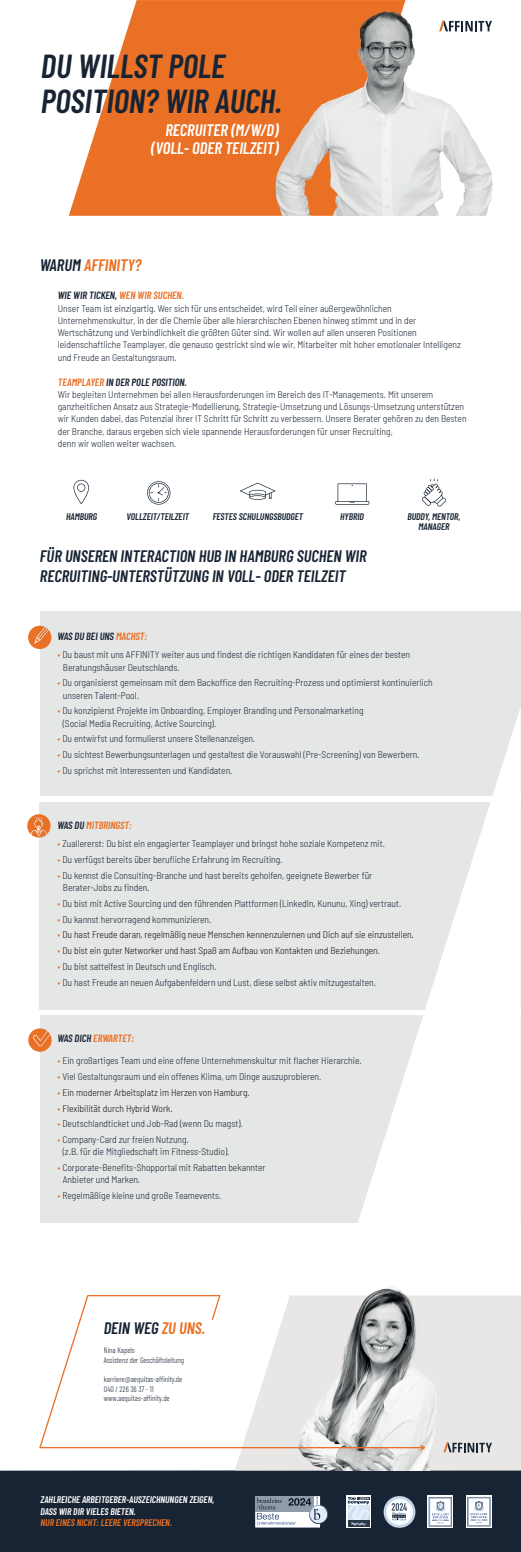
<style>
.page{position:relative;width:521px;height:1552px;background:#fff}
.page>*{position:absolute;margin:0;border:0;box-sizing:border-box;transform-origin:0 0}
.t1{font:italic 600 33.25px/35px "Barlow Condensed";color:#182433}
.t2{font:italic 600 16.62px/20.1px "Barlow Condensed";color:#182433}
.t3{font:italic 600 16.62px/18.4px "Barlow Condensed";color:#fff;text-align:right}
.t4{font:italic 600 16.62px "Barlow Condensed";color:#e97024}
.t5{font:italic 600 10.5px "Barlow Condensed";color:#182433}
.t6{font:italic 600 10.5px "Barlow Condensed";color:#e97024}
.t7{font:300 semi-condensed 9.62px/12.2px "Barlow";color:#182433}
.t8{font:300 semi-condensed 9.62px "Barlow";color:#101315}
.t9{font:italic 600 9.62px/9.6px "Barlow Condensed";color:#182433;text-align:center}
.t10{font:italic 600 9.62px/11.5px "Barlow Condensed";color:#fff}
.t11{font:italic 600 9.62px "Barlow Condensed";color:#e97024}
.t12{font:300 7.88px/9.6px "Barlow Condensed";color:#182433}
.s1{color:#182433}
.s2{color:#e97024}
</style>
<div class="page">
<div style="left:40px;top:611px;width:481px;height:184px;background:#e5e6e6"></div>
<div style="left:40px;top:1015px;width:481px;height:208px;background:#e5e6e6"></div>
<div style="left:40px;top:801px;width:481px;height:208px;background:#e5e6e6"></div>
<svg style="left:309px;top:708px;width:212px;height:515px"></svg>
<svg style="left:73px;top:480px;width:16px;height:24px"></svg>
<svg style="left:240px;top:483px;width:35px;height:17px"></svg>
<svg style="left:335px;top:483px;width:34px;height:21px"></svg>
<svg style="left:147px;top:481px;width:23px;height:23px"></svg>
<svg style="left:422px;top:478px;width:24px;height:28px"></svg>
<svg style="left:69px;top:0;width:195px;height:216px;fill:#e97024"></svg>
<img style="left:264px;top:0;width:229px;height:216px">
<svg style="left:28px;top:626px;width:23px;height:23px"></svg>
<svg style="left:27px;top:814px;width:24px;height:23px"></svg>
<svg style="left:28px;top:1028px;width:24px;height:23px"></svg>
<div style="left:0;top:1470px;width:521px;height:81px;background:#182433"></div>
<svg style="left:383px;top:1495px;width:32px;height:32px"></svg>
<svg style="left:346px;top:1495px;width:25px;height:32px"></svg>
<svg style="left:348px;top:1520px;width:21px;height:6px"></svg>
<svg style="left:352px;top:1521px;width:13px;height:4px"></svg>
<div style="left:348px;top:1505px;width:21px;height:14px;background:#dde9f8"></div>
<svg style="left:348px;top:1496px;width:21px;height:8px"></svg>
<div style="left:255px;top:1495px;width:66px;height:33px;background:linear-gradient(to right,#fff,#fff)"></div>
<div style="left:255px;top:1495px;width:59px;height:16px;background:#8f9baa"></div>
<svg style="left:320px;top:1505px;width:7px;height:2px"></svg>
<svg style="left:320px;top:1507px;width:8px;height:16px"></svg>
<svg style="left:257px;top:1496px;width:63px;height:28px"></svg>
<div style="left:466px;top:1495px;width:26px;height:32px;background:linear-gradient(to right,#8f9baa,#929ead)"></div>
<div style="left:468px;top:1497px;width:22px;height:28px;background:#fff;border:1px solid #ab9688"></div>
<svg style="left:470px;top:1501px;width:17px;height:22px"></svg>
<svg style="left:427px;top:1495px;width:26px;height:33px"></svg>
<div style="left:429px;top:1497px;width:22px;height:28px;background:#fff;border:1px solid #ab9688"></div>
<svg style="left:432px;top:1501px;width:17px;height:22px"></svg>
<div style="left:235px;top:1295px;width:286px;height:175px;background:#e8e7e6"></div>
<img style="left:280px;top:1287px;width:199px;height:183px">
<svg style="left:39px;top:1294px;width:386px;height:154px"></svg>
<svg style="left:419px;top:1443px;width:8px;height:8px"></svg>
<svg style="left:443px;top:1442px;width:49px;height:10px"></svg>
<h1 class="t1" style="left:41px;top:46px;width:243px">DU WILLST POLE<br>POSITION? WIR AUCH.</h1>
<h2 class="t3" style="left:151px;top:120px;width:129px">RECRUITER (M/W/D) (VOLL- ODER TEILZEIT)</h2>
<h2 class="t4" style="left:40px;top:253px;width:103px"><span class="s1">WARUM</span> AFFINITY?</h2>
<p class="t5" style="left:58px;top:288px;width:128px">WIE WIR TICKEN, <span class="s2">WEN WIR SUCHEN.</span></p>
<p class="t7" style="left:58px;top:301px;width:405px">Unser Team ist einzigartig. Wer sich für uns entscheidet, wird Teil einer außergewöhnlichen Unternehmenskultur, in der die Chemie über alle hierarchischen Ebenen hinweg stimmt und in der Wertschätzung und Verbindlichkeit die größten Güter sind. Wir wollen auf allen unseren Positionen leidenschaftliche Teamplayer, die genauso gestrickt sind wie wir, Mitarbeiter mit hoher emotionaler Intelligenz und Freude an Gestaltungsraum.</p>
<p class="t5" style="left:58px;top:374px;width:130px"><span class="s2">TEAMPLAYER</span> IN DER POLE POSITION.</p>
<p class="t7" style="left:58px;top:387px;width:410px">Wir begleiten Unternehmen bei allen Herausforderungen im Bereich des IT-Managements. Mit unserem ganzheitlichen Ansatz aus Strategie-Modellierung, Strategie-Umsetzung und Lösungs-Umsetzung unterstützen wir Kunden dabei, das Potenzial ihrer IT Schritt für Schritt zu verbessern. Unsere Berater gehören zu den Besten der Branche, daraus ergeben sich viele spannende Herausforderungen für unser Recruiting,<br>denn wir wollen weiter wachsen.</p>
<p class="t9" style="left:66px;top:511px;width:33px">HAMBURG</p>
<p class="t9" style="left:127px;top:511px;width:64px">VOLLZEIT/TEILZEIT</p>
<p class="t9" style="left:213px;top:511px;width:92px">FESTES SCHULUNGSBUDGET</p>
<p class="t9" style="left:340px;top:511px;width:25px">HYBRID</p>
<p class="t9" style="left:407px;top:511px;width:54px">BUDDY, MENTOR,<br>MANAGER</p>
<h2 class="t2" style="left:40px;top:544px;width:328px">FÜR UNSEREN INTERACTION HUB IN HAMBURG SUCHEN WIR<br>RECRUITING-UNTERSTÜTZUNG IN VOLL- ODER TEILZEIT</h2>
<p class="t5" style="left:58px;top:628px;width:91px">WAS DU BEI UNS <span class="s2">MACHST:</span></p>
<p class="t7" style="left:63px;top:648px;width:349px;text-indent:-5px"><span class="s2">•</span> Du baust mit uns AFFINITY weiter aus und findest die richtigen Kandidaten für eines der besten<br>Beratungshäuser Deutschlands.</p>
<p class="t7" style="left:63px;top:676px;width:371px;text-indent:-5px"><span class="s2">•</span> Du organisierst gemeinsam mit dem Backoffice den Recruiting-Prozess und optimierst kontinuierlich unseren Talent-Pool.</p>
<p class="t7" style="left:63px;top:704px;width:302px;text-indent:-5px"><span class="s2">•</span> Du konzipierst Projekte im Onboarding, Employer Branding und Personalmarketing (Social Media Recruiting, Active Sourcing).</p>
<p class="t7" style="left:58px;top:732px;width:199px"><span class="s2">•</span> Du entwirfst und formulierst unsere Stellenanzeigen.</p>
<p class="t7" style="left:58px;top:748px;width:363px"><span class="s2">•</span> Du sichtest Bewerbungsunterlagen und gestaltest die Vorauswahl (Pre-Screening) von Bewerbern.</p>
<p class="t7" style="left:58px;top:763px;width:176px"><span class="s2">•</span> Du sprichst mit Interessenten und Kandidaten.</p>
<p class="t6" style="left:58px;top:817px;width:76px"><span class="s1">WAS DU</span> MITBRINGST:</p>
<p class="t7" style="left:58px;top:837px;width:329px"><span class="s2">•</span> Zuallererst: Du bist ein engagierter Teamplayer und bringst hohe soziale Kompetenz mit.</p>
<p class="t7" style="left:58px;top:852px;width:226px"><span class="s2">•</span> Du verfügst bereits über berufliche Erfahrung im Recruiting.</p>
<p class="t7" style="left:63px;top:868px;width:311px;text-indent:-5px"><span class="s2">•</span> Du kennst die Consulting-Branche und hast bereits geholfen, geeignete Bewerber für<br>Berater-Jobs zu finden.</p>
<p class="t7" style="left:58px;top:896px;width:345px"><span class="s2">•</span> Du bist mit Active Sourcing und den führenden Plattformen (LinkedIn, Kununu, Xing) vertraut.</p>
<p class="t7" style="left:58px;top:912px;width:155px"><span class="s2">•</span> Du kannst hervorragend kommunizieren.</p>
<p class="t8" style="left:58px;top:928px;width:358px"><span class="s2">•</span> Du hast Freude daran, regelmäßig neue Menschen kennenzulernen und Dich auf sie einzustellen.</p>
<p class="t8" style="left:58px;top:943px;width:324px"><span class="s2">•</span> Du bist ein guter Networker und hast Spaß am Aufbau von Kontakten und Beziehungen.</p>
<p class="t7" style="left:58px;top:959px;width:160px"><span class="s2">•</span> Du bist sattelfest in Deutsch und Englisch.</p>
<p class="t7" style="left:58px;top:975px;width:320px"><span class="s2">•</span> Du hast Freude an neuen Aufgabenfeldern und Lust, diese selbst aktiv mitzugestalten.</p>
<p class="t6" style="left:58px;top:1031px;width:78px"><span class="s1">WAS DICH</span> ERWARTET:</p>
<p class="t7" style="left:58px;top:1054px;width:305px"><span class="s2">•</span> Ein großartiges Team und eine offene Unternehmenskultur mit flacher Hierarchie.</p>
<p class="t7" style="left:58px;top:1069px;width:265px"><span class="s2">•</span> Viel Gestaltungsraum und ein offenes Klima, um Dinge auszuprobieren.</p>
<p class="t8" style="left:58px;top:1085px;width:194px"><span class="s2">•</span> Ein moderner Arbeitsplatz im Herzen von Hamburg.</p>
<p class="t8" style="left:58px;top:1101px;width:117px"><span class="s2">•</span> Flexibilität durch Hybrid Work.</p>
<p class="t7" style="left:58px;top:1117px;width:187px"><span class="s2">•</span> Deutschlandticket und Job-Rad (wenn Du magst).</p>
<p class="t7" style="left:63px;top:1132px;width:168px;text-indent:-5px"><span class="s2">•</span> Company-Card zur freien Nutzung.<br>(z.B. für die Mitgliedschaft im Fitness-Studio).</p>
<p class="t7" style="left:63px;top:1160px;width:204px;text-indent:-5px"><span class="s2">•</span> Corporate-Benefits-Shopportal mit Rabatten bekannter<br>Anbieter und Marken.</p>
<p class="t7" style="left:58px;top:1188px;width:165px"><span class="s2">•</span> Regelmäßige kleine und große Teamevents.</p>
<h2 class="t2" style="left:104px;top:1316px;width:103px">DEIN WEG <span class="s2">ZU UNS.</span></h2>
<p class="t12" style="left:104px;top:1345px;width:82px">Nina Kapels<br>Assistenz der Geschäftsleitung</p>
<p class="t12" style="left:104px;top:1373px;width:80px">karriere@aequitas-affinity.de<br>040 / 226 36 37 - 11 www.aequitas-affinity.de</p>
<p class="t10" style="left:41px;top:1493px;width:175px">ZAHLREICHE ARBEITGEBER-AUSZEICHNUNGEN ZEIGEN,<br>DASS WIR DIR VIELES BIETEN.</p>
<p class="t11" style="left:41px;top:1515px;width:133px">NUR EINES NICHT: LEERE VERSPRECHEN.</p>
</div>
